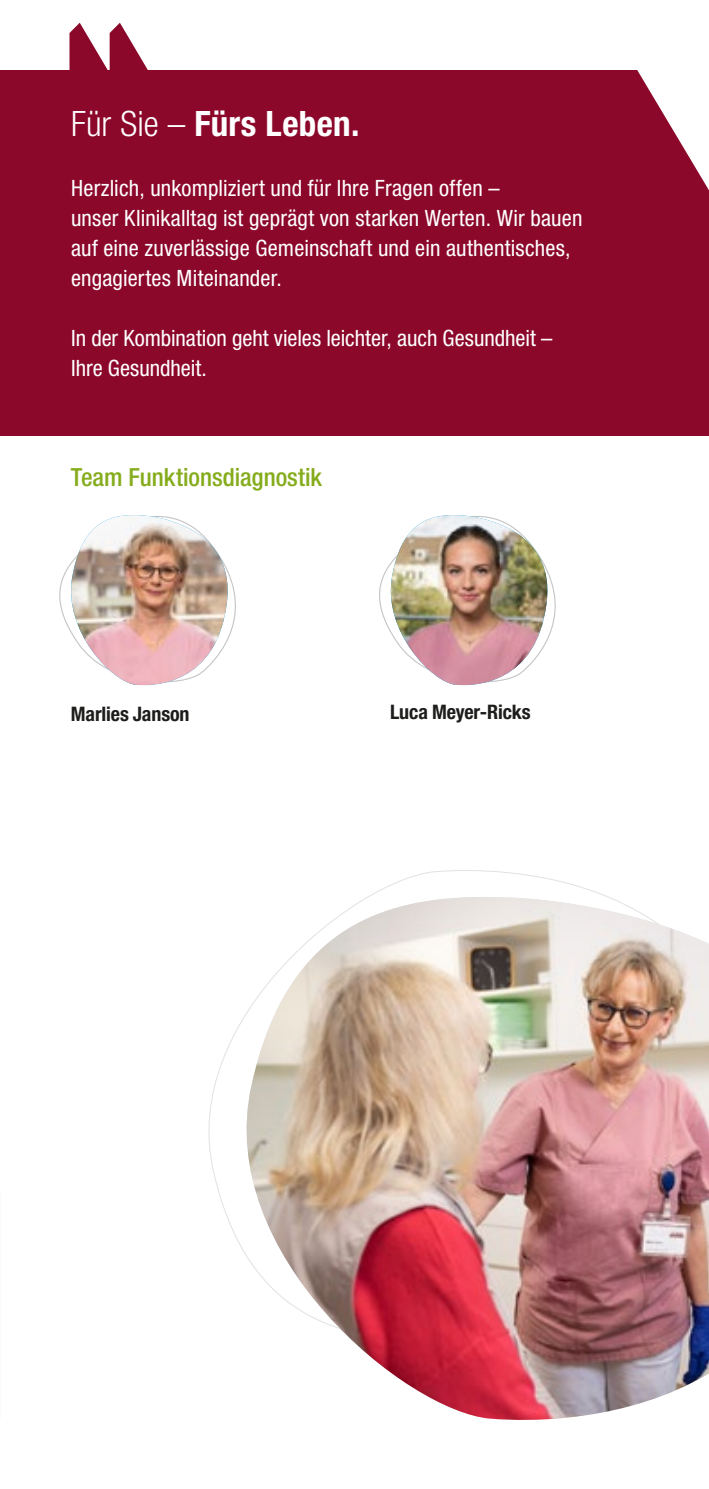
<style>
.page{position:relative;width:709px;height:1489px;background:#fff}
.page>*{position:absolute;margin:0;border:0;box-sizing:border-box;transform-origin:0 0}
.t1{font:700 condensed 35px "Helvetica Neue LT Std";letter-spacing:.01em;color:#fff}
.t2{font:500 condensed 25px "Helvetica Neue";color:#85ac1c}
.t3{font:condensed 22.5px/30px "Helvetica Neue LT Std";letter-spacing:.005em;color:#fff}
.t4{font:700 condensed 20px "Helvetica Neue LT Std";letter-spacing:-.005em;color:#1d1d1b}
.s1{font-weight:300}
</style>
<div class="page">
<div style="left:0;top:71px;width:709px;height:365px;background:#8c082b"></div>
<svg style="left:69px;top:23px;width:80px;height:48px"></svg>
<svg style="left:595px;top:70px;width:114px;height:120px"></svg>
<svg style="left:59px;top:567px;width:177px;height:68px"></svg>
<img style="left:69px;top:515px;width:161px;height:171px">
<svg style="left:379px;top:567px;width:177px;height:67px"></svg>
<img style="left:388px;top:515px;width:162px;height:171px">
<img style="left:244px;top:896px;width:465px;height:523px">
<h1 class="t1" style="left:71px;top:102px;width:290px"><span class="s1">Für Sie –</span> Fürs Leben.</h1>
<p class="t3" style="left:71px;top:172px;width:513px">Herzlich, unkompliziert und für Ihre Fragen offen –<br>unser Klinikalltag ist geprägt von starken Werten. Wir bauen auf eine zuverlässige Gemeinschaft und ein authentisches, engagiertes Miteinander.</p>
<p class="t3" style="left:71px;top:322px;width:483px">In der Kombination geht vieles leichter, auch Gesundheit –<br>Ihre Gesundheit.</p>
<p class="t2" style="left:71px;top:462px;width:253px">Team Funktionsdiagnostik</p>
<p class="t4" style="left:71px;top:701px;width:120px">Marlies Janson</p>
<p class="t4" style="left:390px;top:700px;width:142px">Luca Meyer-Ricks</p>
</div>
